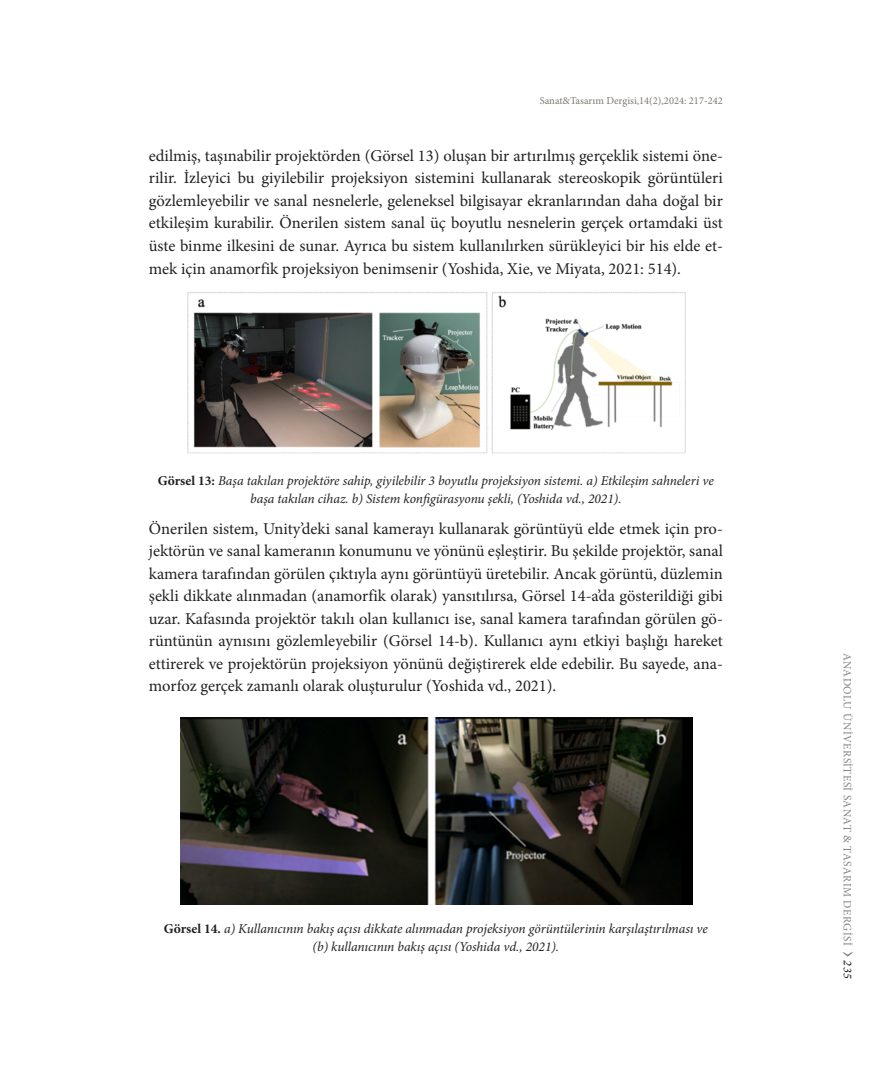
<style>
.page{position:relative;width:893px;height:1085px;background:#fff}
.page>*{position:absolute;margin:0;border:0;box-sizing:border-box;transform-origin:0 0}
.metin{font:16.5px/22.5px "Minion Pro";color:#231f20;text-align:justify}
.gorsel_altyazilari{font:italic 13.5px/18px "Minion Pro";letter-spacing:-.01em;color:#231f20;text-align:center}
.t1{font:11.25px "Minion Pro";letter-spacing:.04em;color:#808285}
.t2{font:10.5px "Minion Pro";color:#7d796d}
.s1{font-weight:700;font-style:normal}
.s2{font-weight:500;font-style:italic;font-size:12px;color:#231f20}
</style>
<div class="page">
<svg style="left:842px;top:952px;width:11px;height:4px"></svg>
<img style="left:187px;top:292px;width:498px;height:161px">
<img style="left:180px;top:717px;width:512px;height:187px">
<p class="t2" style="left:540px;top:94px;width:185px">Sanat&amp;Tasarım Dergisi,14(2),2024: 217-242</p>
<p class="metin" style="left:149px;top:144px;width:576px">edilmiş, taşınabilir projektörden (Görsel 13) oluşan bir artırılmış gerçeklik sistemi öne&shy;rilir. İzleyici bu giyilebilir projeksiyon sistemini kullanarak stereoskopik görüntüleri gözlemleyebilir ve sanal nesnelerle, geleneksel bilgisayar ekranlarından daha doğal bir etkileşim kurabilir. Önerilen sistem sanal üç boyutlu nesnelerin gerçek ortamdaki üst üste binme ilkesini de sunar. Ayrıca bu sistem kullanılırken sürükleyici bir his elde et&shy;mek için anamorfik projeksiyon benimsenir (Yoshida, Xie, ve Miyata, 2021: 514).</p>
<p class="gorsel_altyazilari" style="left:158px;top:471px;width:558px"><span class="s1">Görsel 13:</span> Başa takılan projektöre sahip, giyilebilir 3 boyutlu projeksiyon sistemi. a) Etkileşim sahneleri ve başa takılan cihaz. b) Sistem konfigürasyonu şekli, (Yoshida vd., 2021).</p>
<p class="metin" style="left:149px;top:517px;width:576px">Önerilen sistem, Unity’deki sanal kamerayı kullanarak görüntüyü elde etmek için pro&shy;jektörün ve sanal kameranın konumunu ve yönünü eşleştirir. Bu şekilde projektör, sanal kamera tarafından görülen çıktıyla aynı görüntüyü üretebilir. Ancak görüntü, düzlemin şekli dikkate alınmadan (anamorfik olarak) yansıtılırsa, Görsel 14-a’da gösterildiği gibi uzar. Kafasında projektör takılı olan kullanıcı ise, sanal kamera tarafından görülen gö&shy;rüntünün aynısını gözlemleyebilir (Görsel 14-b). Kullanıcı aynı etkiyi başlığı hareket ettirerek ve projektörün projeksiyon yönünü değiştirerek elde edebilir. Bu sayede, ana&shy;morfoz gerçek zamanlı olarak oluşturulur (Yoshida vd., 2021).</p>
<p class="gorsel_altyazilari" style="left:164px;top:919px;width:546px"><span class="s1">Görsel 14.</span> a) Kullanıcının bakış açısı dikkate alınmadan projeksiyon görüntülerinin karşılaştırılması ve (b) kullanıcının bakış açısı (Yoshida vd., 2021).</p>
<p class="t1" style="left:855px;top:652px;width:327px;rotate:90deg">ANADOLU ÜNİVERSİTESİ SANAT &amp; TASARIM DERGİSİ <span class="s2">235</span></p>
</div>
